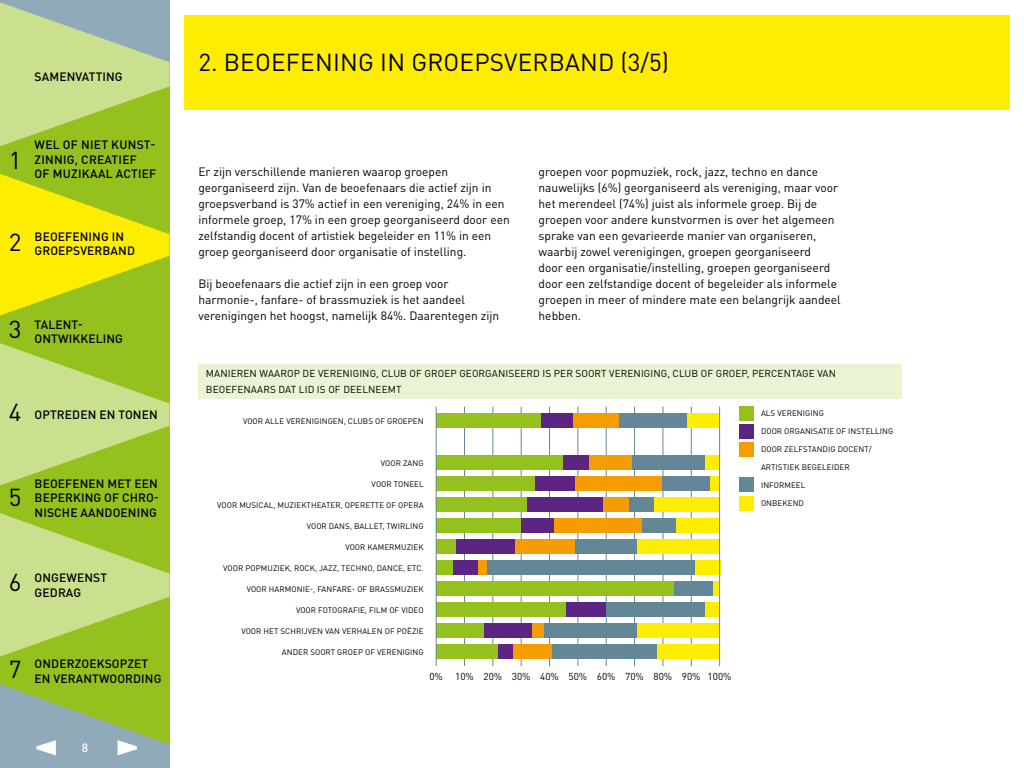
<style>
.page{position:relative;width:1024px;height:768px;background:#fff}
.page>*{position:absolute;margin:0;border:0;box-sizing:border-box;transform-origin:0 0}
.kop{font:24.3px "DINOT";letter-spacing:.01em;color:#000}
.plat{font:12px/16px "DINOT";color:#000}
.t1{font:500 12px/14.4px "DINOT";letter-spacing:.01em;color:#000;text-align:justify}
.t2{font:500 12px "DINOT";color:#fff}
.t3{font:10px "DINOT";letter-spacing:.01em;color:#000}
.grafiek_voor{font:8px "DINOT";letter-spacing:.01em;color:#000}
</style>
<div class="page">
<div style="left:198px;top:365px;width:704px;height:34px;background:#eaf3d2"></div>
<div style="left:184px;top:15px;width:826px;height:95px;background:#ffed00"></div>
<hr style="left:464px;top:407px;width:1px;height:259px;background:#648798">
<hr style="left:492px;top:407px;width:1px;height:259px;background:#648798">
<hr style="left:521px;top:407px;width:1px;height:259px;background:#648798">
<hr style="left:549px;top:407px;width:1px;height:259px;background:#648798">
<hr style="left:577px;top:407px;width:1px;height:259px;background:#648798">
<hr style="left:606px;top:407px;width:1px;height:259px;background:#648798">
<hr style="left:634px;top:407px;width:1px;height:259px;background:#648798">
<hr style="left:662px;top:407px;width:1px;height:259px;background:#648798">
<hr style="left:691px;top:407px;width:1px;height:259px;background:#648798">
<div style="left:436px;top:414px;width:105px;height:14px;background:#95c11f"></div>
<div style="left:436px;top:456px;width:131px;height:14px;background:#95c11f"></div>
<div style="left:436px;top:477px;width:99px;height:14px;background:#95c11f"></div>
<div style="left:436px;top:498px;width:91px;height:14px;background:#95c11f"></div>
<div style="left:436px;top:519px;width:85px;height:14px;background:#95c11f"></div>
<div style="left:436px;top:540px;width:20px;height:14px;background:#95c11f"></div>
<div style="left:436px;top:560px;width:17px;height:14px;background:#95c11f"></div>
<div style="left:436px;top:581px;width:238px;height:14px;background:#95c11f"></div>
<div style="left:436px;top:602px;width:131px;height:14px;background:#95c11f"></div>
<div style="left:436px;top:623px;width:48px;height:14px;background:#95c11f"></div>
<div style="left:436px;top:644px;width:63px;height:14px;background:#95c11f"></div>
<div style="left:541px;top:414px;width:32px;height:14px;background:#5c2483"></div>
<div style="left:564px;top:456px;width:25px;height:14px;background:#5c2483"></div>
<div style="left:535px;top:477px;width:40px;height:14px;background:#5c2483"></div>
<div style="left:527px;top:498px;width:76px;height:14px;background:#5c2483"></div>
<div style="left:521px;top:519px;width:34px;height:14px;background:#5c2483"></div>
<div style="left:456px;top:540px;width:60px;height:14px;background:#5c2483"></div>
<div style="left:453px;top:560px;width:26px;height:14px;background:#5c2483"></div>
<div style="left:567px;top:602px;width:39px;height:14px;background:#5c2483"></div>
<div style="left:484px;top:623px;width:49px;height:14px;background:#5c2483"></div>
<div style="left:499px;top:644px;width:14px;height:14px;background:#5c2483"></div>
<hr style="left:436px;top:407px;width:1px;height:259px;background:#648798">
<div style="left:573px;top:414px;width:47px;height:14px;background:#f59c00"></div>
<div style="left:589px;top:456px;width:43px;height:14px;background:#f59c00"></div>
<div style="left:575px;top:477px;width:88px;height:14px;background:#f59c00"></div>
<div style="left:603px;top:498px;width:26px;height:14px;background:#f59c00"></div>
<div style="left:555px;top:519px;width:87px;height:14px;background:#f59c00"></div>
<div style="left:516px;top:540px;width:59px;height:14px;background:#f59c00"></div>
<div style="left:479px;top:560px;width:8px;height:14px;background:#f59c00"></div>
<div style="left:533px;top:623px;width:11px;height:14px;background:#f59c00"></div>
<div style="left:513px;top:644px;width:39px;height:14px;background:#f59c00"></div>
<div style="left:620px;top:414px;width:68px;height:14px;background:#648798"></div>
<div style="left:632px;top:456px;width:74px;height:14px;background:#648798"></div>
<div style="left:662px;top:477px;width:49px;height:14px;background:#648798"></div>
<div style="left:629px;top:498px;width:26px;height:14px;background:#648798"></div>
<div style="left:642px;top:519px;width:35px;height:14px;background:#648798"></div>
<div style="left:575px;top:540px;width:63px;height:14px;background:#648798"></div>
<div style="left:487px;top:560px;width:210px;height:14px;background:#648798"></div>
<div style="left:674px;top:581px;width:39px;height:14px;background:#648798"></div>
<div style="left:606px;top:602px;width:102px;height:14px;background:#648798"></div>
<div style="left:544px;top:623px;width:94px;height:14px;background:#648798"></div>
<div style="left:552px;top:644px;width:108px;height:14px;background:#648798"></div>
<div style="left:688px;top:414px;width:31px;height:14px;background:#ffed00"></div>
<div style="left:706px;top:456px;width:14px;height:14px;background:#ffed00"></div>
<div style="left:711px;top:477px;width:8px;height:14px;background:#ffed00"></div>
<div style="left:655px;top:498px;width:65px;height:14px;background:#ffed00"></div>
<div style="left:677px;top:519px;width:42px;height:14px;background:#ffed00"></div>
<div style="left:638px;top:540px;width:82px;height:14px;background:#ffed00"></div>
<div style="left:695px;top:560px;width:25px;height:14px;background:#ffed00"></div>
<div style="left:713px;top:581px;width:6px;height:14px;background:#ffed00"></div>
<div style="left:706px;top:602px;width:14px;height:14px;background:#ffed00"></div>
<div style="left:638px;top:623px;width:82px;height:14px;background:#ffed00"></div>
<div style="left:657px;top:644px;width:63px;height:14px;background:#ffed00"></div>
<hr style="left:719px;top:407px;width:1px;height:259px;background:#648798">
<div style="left:740px;top:407px;width:14px;height:14px;background:#95c11f"></div>
<div style="left:740px;top:425px;width:14px;height:14px;background:#5c2483"></div>
<div style="left:740px;top:443px;width:14px;height:14px;background:#f59c00"></div>
<div style="left:740px;top:478px;width:14px;height:14px;background:#648798"></div>
<div style="left:740px;top:496px;width:14px;height:15px;background:#ffed00"></div>
<svg style="left:0;top:2px;width:170px;height:753px;background:#b1ce4f"></svg>
<p class="t1" style="left:35px;top:69px;width:90px">SAMENVATTING</p>
<p class="kop" style="left:9px;top:145px;width:14px">1</p>
<p class="t1" style="left:35px;top:137px;width:122px">WEL OF NIET KUNST-</p>
<p class="t1" style="left:35px;top:152px;width:104px">ZINNIG, CREATIEF</p>
<p class="t1" style="left:35px;top:166px;width:123px">OF MUZIKAAL ACTIEF</p>
<p class="kop" style="left:9px;top:227px;width:14px">2</p>
<p class="t1" style="left:35px;top:229px;width:91px">BEOEFENING IN</p>
<p class="t1" style="left:35px;top:243px;width:102px">GROEPSVERBAND</p>
<p class="kop" style="left:9px;top:314px;width:14px">3</p>
<p class="t1" style="left:35px;top:317px;width:50px">TALENT-</p>
<p class="t1" style="left:35px;top:331px;width:90px">ONTWIKKELING</p>
<p class="kop" style="left:9px;top:397px;width:14px">4</p>
<p class="t1" style="left:35px;top:407px;width:125px">OPTREDEN EN TONEN</p>
<p class="kop" style="left:9px;top:482px;width:14px">5</p>
<p class="t1" style="left:35px;top:476px;width:126px">BEOEFENEN MET EEN BEPERKING OF CHRO-NISCHE AANDOENING</p>
<p class="kop" style="left:9px;top:567px;width:14px">6</p>
<p class="t1" style="left:35px;top:571px;width:74px">ONGEWENST</p>
<p class="t1" style="left:35px;top:585px;width:48px">GEDRAG</p>
<p class="kop" style="left:9px;top:654px;width:14px">7</p>
<p class="t1" style="left:35px;top:656px;width:115px">ONDERZOEKSOPZET</p>
<p class="t1" style="left:35px;top:671px;width:128px">EN VERANTWOORDING</p>
<p class="t2" style="left:74px;top:740px;width:16px">88</p>
<h1 class="kop" style="left:198px;top:47px;width:472px">2. BEOEFENING IN GROEPSVERBAND (3/5)</h1>
<p class="plat" style="left:198px;top:163px;width:313px">Er zijn verschillende manieren waarop groepen georganiseerd zijn. Van de beoefenaars die actief zijn in groepsverband is 37% actief in een vereniging, 24% in een informele groep, 17% in een groep georganiseerd door een zelfstandig docent of artistiek begeleider en 11% in een groep georganiseerd door organisatie of instelling.</p>
<p class="plat" style="left:198px;top:275px;width:302px">Bij beoefenaars die actief zijn in een groep voor harmonie-, fanfare- of brassmuziek is het aandeel verenigingen het hoogst, namelijk 84%. Daarentegen zijn</p>
<p class="plat" style="left:539px;top:163px;width:304px">groepen voor popmuziek, rock, jazz, techno en dance nauwelijks (6%) georganiseerd als vereniging, maar voor het merendeel (74%) juist als informele groep. Bij de groepen voor andere kunstvormen is over het algemeen sprake van een gevarieerde manier van organiseren, waarbij zowel verenigingen, groepen georganiseerd<br>door een organisatie/instelling, groepen georganiseerd door een zelfstandige docent of begeleider als informele groepen in meer of mindere mate een belangrijk aandeel hebben.</p>
<p class="t3" style="left:206px;top:368px;width:632px">MANIEREN WAAROP DE VERENIGING, CLUB OF GROEP GEORGANISEERD IS PER SOORT VERENIGING, CLUB OF GROEP, PERCENTAGE VAN</p>
<p class="t3" style="left:206px;top:384px;width:197px">BEOEFENAARS DAT LID IS OF DEELNEEMT</p>
<p class="grafiek_voor" style="left:243px;top:416px;width:182px">VOOR ALLE VERENIGINGEN, CLUBS OF GROEPEN</p>
<p class="grafiek_voor" style="left:381px;top:458px;width:44px">VOOR ZANG</p>
<p class="grafiek_voor" style="left:372px;top:479px;width:54px">VOOR TONEEL</p>
<p class="grafiek_voor" style="left:217px;top:500px;width:208px">VOOR MUSICAL, MUZIEKTHEATER, OPERETTE OF OPERA</p>
<p class="grafiek_voor" style="left:307px;top:521px;width:118px">VOOR DANS, BALLET, TWIRLING</p>
<p class="grafiek_voor" style="left:345px;top:542px;width:80px">VOOR KAMERMUZIEK</p>
<p class="grafiek_voor" style="left:223px;top:563px;width:202px">VOOR POPMUZIEK, ROCK, JAZZ, TECHNO, DANCE, ETC.</p>
<p class="grafiek_voor" style="left:247px;top:584px;width:178px">VOOR HARMONIE-, FANFARE- OF BRASSMUZIEK</p>
<p class="grafiek_voor" style="left:296px;top:605px;width:129px">VOOR FOTOGRAFIE, FILM OF VIDEO</p>
<p class="grafiek_voor" style="left:241px;top:626px;width:184px">VOOR HET SCHRIJVEN VAN VERHALEN OF POËZIE</p>
<p class="grafiek_voor" style="left:282px;top:647px;width:143px">ANDER SOORT GROEP OF VERENIGING</p>
<p class="grafiek_voor" style="left:761px;top:408px;width:64px">ALS VERENIGING</p>
<p class="grafiek_voor" style="left:761px;top:426px;width:134px">DOOR ORGANISATIE OF INSTELLING</p>
<p class="grafiek_voor" style="left:761px;top:444px;width:112px">DOOR ZELFSTANDIG DOCENT/</p>
<p class="grafiek_voor" style="left:761px;top:462px;width:90px">ARTISTIEK BEGELEIDER</p>
<p class="grafiek_voor" style="left:761px;top:480px;width:46px">INFORMEEL</p>
<p class="grafiek_voor" style="left:761px;top:498px;width:44px">ONBEKEND</p>
<p class="t3" style="left:429px;top:670px;width:15px">0%</p>
<p class="t3" style="left:455px;top:670px;width:20px">10%</p>
<p class="t3" style="left:483px;top:670px;width:20px">20%</p>
<p class="t3" style="left:512px;top:670px;width:20px">30%</p>
<p class="t3" style="left:540px;top:670px;width:20px">40%</p>
<p class="t3" style="left:569px;top:670px;width:20px">50%</p>
<p class="t3" style="left:597px;top:670px;width:20px">60%</p>
<p class="t3" style="left:625px;top:670px;width:20px">70%</p>
<p class="t3" style="left:654px;top:670px;width:20px">80%</p>
<p class="t3" style="left:682px;top:670px;width:20px">90%</p>
<p class="t3" style="left:708px;top:670px;width:25px">100%</p>
</div>
